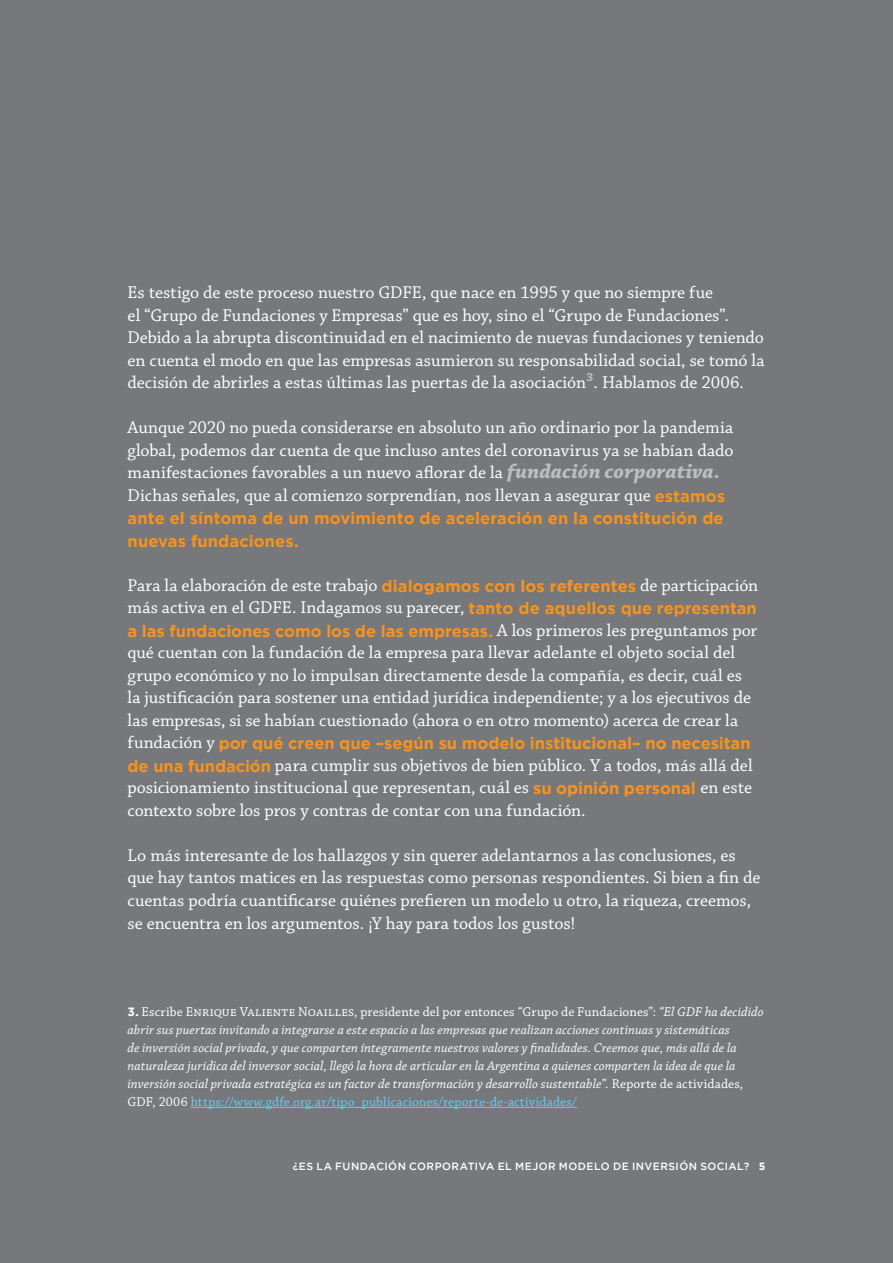
<style>
.page{position:relative;width:893px;height:1263px;background:#76787b}
.page>*{position:absolute;margin:0;border:0;box-sizing:border-box;transform-origin:0 0}
.t1{font:18px/22.5px "Chaparral Pro";letter-spacing:-.005em;color:#fff}
.t2{font:700 16.5px/22.5px "Gotham";color:#f7931d}
.t3{font:italic 13.5px/18px "Chaparral Pro";letter-spacing:.01em;color:#fff}
.t4{font:500 10.5px "Gotham";letter-spacing:.045em;color:#fff}
.s1{font-weight:700;font-style:italic;font-size:21px;color:#bcbdc0}
.s2{font-family:"Gotham";font-weight:700;font-size:16.5px;color:#f7931d}
.s3{font-family:"Chaparral Pro";font-weight:400;font-size:18px;color:#fff}
.s4{font-family:"Gotham";font-weight:700;font-style:normal;font-size:12px}
.s5{font-style:normal}
.s6{font-style:normal;color:#64cdf5}
.s7{font-weight:700}
</style>
<div class="page">
<hr style="left:191px;top:1107px;width:386px;height:1px;background:#64cdf5">
<p class="t1" style="left:128px;top:282px;width:638px">Es testigo de este proceso nuestro GDFE, que nace en 1995 y que no siempre fue<br>el “Grupo de Fundaciones y Empresas” que es hoy, sino el “Grupo de Fundaciones”.<br>Debido a la abrupta discontinuidad en el nacimiento de nuevas fundaciones y teniendo en cuenta el modo en que las empresas asumieron su responsabilidad social, se tomó la decisión de abrirles a estas últimas las puertas de la asociación<sup>3</sup>. Hablamos de 2006.</p>
<p class="t1" style="left:128px;top:417px;width:607px">Aunque 2020 no pueda considerarse en absoluto un año ordinario por la pandemia global, podemos dar cuenta de que incluso antes del coronavirus ya se habían dado manifestaciones favorables a un nuevo aflorar de la <span class="s1">fundación corporativa.<br></span>Dichas señales, que al comienzo sorprendían, nos llevan a asegurar que <span class="s2">estamos</span></p>
<p class="t2" style="left:128px;top:507px;width:598px">ante el síntoma de un movimiento de aceleración en la constitución de nuevas fundaciones.</p>
<p class="t1" style="left:128px;top:575px;width:632px">Para la elaboración de este trabajo <span class="s2">dialogamos con los referentes</span> de participación más activa en el GDFE. Indagamos su parecer, <span class="s2">tanto de aquellos que representan</span></p>
<p class="t2" style="left:128px;top:619px;width:631px">a las fundaciones como los de las empresas. <span class="s3">A los primeros les preguntamos por</span></p>
<p class="t1" style="left:128px;top:642px;width:625px">qué cuentan con la fundación de la empresa para llevar adelante el objeto social del grupo económico y no lo impulsan directamente desde la compañía, es decir, cuál es la justificación para sostener una entidad jurídica independiente; y a los ejecutivos de las empresas, si se habían cuestionado (ahora o en otro momento) acerca de crear la</p>
<p class="t2" style="left:128px;top:732px;width:624px"><span class="s3">fundación y</span> por qué creen que –según su modelo institucional– no necesitan</p>
<p class="t1" style="left:128px;top:755px;width:627px;text-align:justify"><span class="s2">de una fundación</span> para cumplir sus objetivos de bien público. Y a todos, más allá del posicionamiento institucional que representan, cuál es <span class="s2">su opinión personal</span> en este contexto sobre los pros y contras de contar con una fundación.</p>
<p class="t1" style="left:128px;top:845px;width:634px">Lo más interesante de los hallazgos y sin querer adelantarnos a las conclusiones, es que hay tantos matices en las respuestas como personas respondientes. Si bien a fin de cuentas podría cuantificarse quiénes prefieren un modelo u otro, la riqueza, creemos, se encuentra en los argumentos. ¡Y hay para todos los gustos!</p>
<p class="t3" style="left:128px;top:1003px;width:638px"><span class="s4">3.</span> <span class="s5">Escribe Enrique Valiente Noailles, presidente del por entonces</span> “<span class="s5">Grupo de Fundaciones”:</span> “El GDF ha decidido abrir sus puertas invitando a integrarse a este espacio a las empresas que realizan acciones continuas y sistemáticas<br>de inversión social privada, y que comparten íntegramente nuestros valores y finalidades. Creemos que, más allá de la naturaleza jurídica del inversor social, llegó la hora de articular en la Argentina a quienes comparten la idea de que la inversión social privada estratégica es un factor de transformación y desarrollo sustentable”. <span class="s5">Reporte de actividades, GDF, 2006</span> <span class="s6">https://www.gdfe.org.ar/tipo_publicaciones/reporte-de-actividades/</span></p>
<p class="t4" style="left:293px;top:1161px;width:474px">¿ES LA FUNDACIÓN CORPORATIVA EL MEJOR MODELO DE INVERSIÓN SOCIAL? <span class="s7">5</span></p>
</div>
